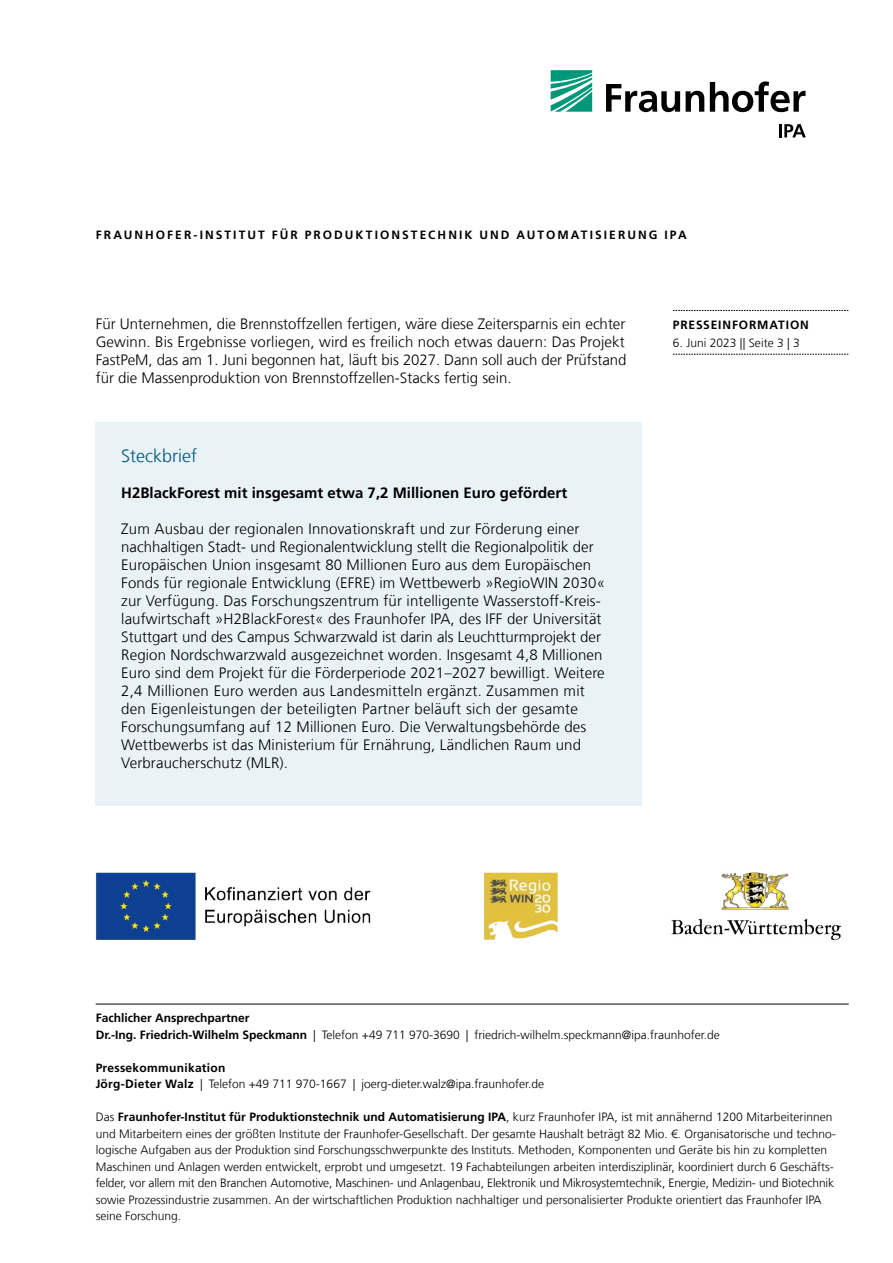
<style>
.page{position:relative;width:893px;height:1263px;background:#fff}
.page>*{position:absolute;margin:0;border:0;box-sizing:border-box;transform-origin:0 0}
.t1{font:300 18px "Frutiger LT Com";color:#005478}
.t2{font:300 15px/18px "Frutiger LT Com";letter-spacing:.01em;color:#000}
.t3{font:700 15px "Frutiger LT Com";color:#000}
.t4{font:300 12px/16.5px "Frutiger LT Com";color:#000}
.t5{font:700 12px "Frutiger LT Com";letter-spacing:.17em;color:#000}
.t6{font:700 12px "Frutiger LT Com";letter-spacing:.07em;color:#000}
.s1{font-weight:700}
</style>
<div class="page">
<svg style="left:551px;top:70px;width:41px;height:42px"></svg>
<svg style="left:606px;top:81px;width:199px;height:31px"></svg>
<svg style="left:779px;top:124px;width:27px;height:13px"></svg>
<div style="left:96px;top:422px;width:546px;height:383px;background:#e9f2f7"></div>
<svg style="left:673px;top:310px;width:175px;height:1px"></svg>
<svg style="left:673px;top:354px;width:175px;height:1px"></svg>
<hr style="left:96px;top:1004px;width:753px;height:1px;background:#000">
<img style="left:95px;top:872px;width:747px;height:69px">
<p class="t5" style="left:96px;top:227px;width:592px">FRAUNHOFER-INSTITUT FÜR PRODUKTIONSTECHNIK UND AUTOMATISIERUNG IPA</p>
<p class="t2" style="left:96px;top:315px;width:532px;text-align:justify">Für Unternehmen, die Brennstoffzellen fertigen, wäre diese Zeitersparnis ein echter Gewinn. Bis Ergebnisse vorliegen, wird es freilich noch etwas dauern: Das Projekt FastPeM, das am 1. Juni begonnen hat, läuft bis 2027. Dann soll auch der Prüfstand für die Massenproduktion von Brennstoffzellen-Stacks fertig sein.</p>
<p class="t1" style="left:121px;top:445px;width:77px">Steckbrief</p>
<p class="t3" style="left:121px;top:484px;width:447px">H2BlackForest mit insgesamt etwa 7,2 Millionen Euro gefördert</p>
<p class="t2" style="left:121px;top:520px;width:485px">Zum Ausbau der regionalen Innovationskraft und zur Förderung einer nachhaltigen Stadt- und Regionalentwicklung stellt die Regionalpolitik der Europäischen Union insgesamt 80 Millionen Euro aus dem Europäischen Fonds für regionale Entwicklung (EFRE) im Wettbewerb »RegioWIN 2030« zur Verfügung. Das Forschungszentrum für intelligente Wasserstoff-Kreis&shy;laufwirtschaft »H2BlackForest« des Fraunhofer IPA, des IFF der Universität Stuttgart und des Campus Schwarzwald ist darin als Leuchtturmprojekt der Region Nordschwarzwald ausgezeichnet worden. Insgesamt 4,8 Millionen Euro sind dem Projekt für die Förderperiode 2021–2027 bewilligt. Weitere 2,4 Millionen Euro werden aus Landesmitteln ergänzt. Zusammen mit den Eigenleistungen der beteiligten Partner beläuft sich der gesamte Forschungsumfang auf 12 Millionen Euro. Die Verwaltungsbehörde des Wettbewerbs ist das Ministerium für Ernährung, Ländlichen Raum und Verbraucherschutz (MLR).</p>
<p class="t6" style="left:673px;top:317px;width:138px">PRESSEINFORMATION</p>
<p class="t4" style="left:673px;top:334px;width:128px">6. Juni 2023 || Seite 3 | 3</p>
<p class="t4" style="left:96px;top:1010px;width:626px"><span class="s1">Fachlicher Ansprechpartner<br>Dr.-Ing. Friedrich-Wilhelm Speckmann</span> | Telefon +49 711 970-3690 | friedrich-wilhelm.speckmann@ipa.fraunhofer.de</p>
<p class="t4" style="left:96px;top:1060px;width:450px"><span class="s1">Pressekommunikation<br>Jörg-Dieter Walz</span> | Telefon +49 711 970-1667 | joerg-dieter.walz@ipa.fraunhofer.de</p>
<p class="t4" style="left:96px;top:1109px;width:741px">Das <span class="s1">Fraunhofer-Institut für Produktionstechnik und Automatisierung IPA</span>, kurz Fraunhofer IPA, ist mit annähernd 1200 Mitarbeiterinnen und Mitarbeitern eines der größten Institute der Fraunhofer-Gesellschaft. Der gesamte Haushalt beträgt 82 Mio. €. Organisatorische und techno&shy;logische Aufgaben aus der Produktion sind Forschungsschwerpunkte des Instituts. Methoden, Komponenten und Geräte bis hin zu kompletten Maschinen und Anlagen werden entwickelt, erprobt und umgesetzt. 19 Fachabteilungen arbeiten interdisziplinär, koordiniert durch 6 Geschäfts&shy;felder, vor allem mit den Branchen Automotive, Maschinen- und Anlagenbau, Elektronik und Mikrosystemtechnik, Energie, Medizin- und Biotechnik sowie Prozessindustrie zusammen. An der wirtschaftlichen Produktion nachhaltiger und personalisierter Produkte orientiert das Fraunhofer IPA seine Forschung.</p>
</div>
